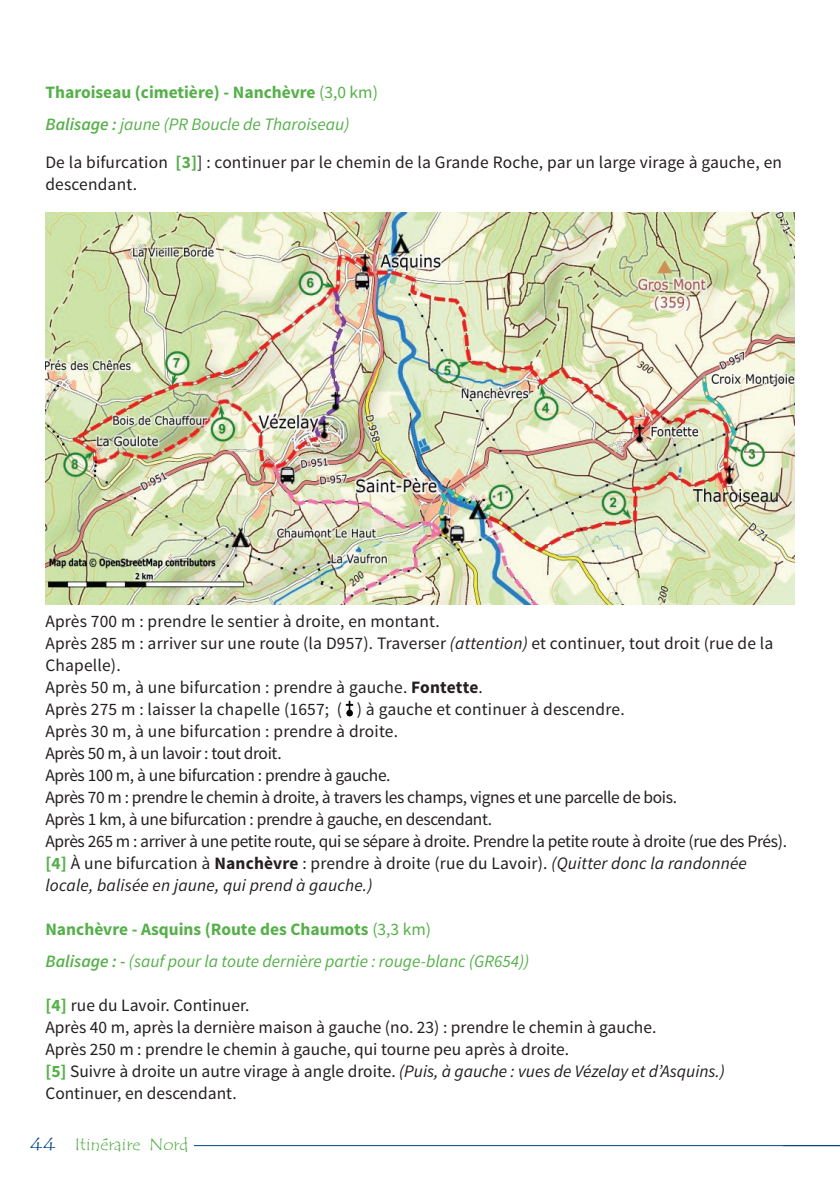
<style>
.page{position:relative;width:840px;height:1191px;background:#fff}
.page>*{position:absolute;margin:0;border:0;box-sizing:border-box;transform-origin:0 0}
.t1{font:17.4px/22px "Source Sans Pro";color:#231f20}
.t2{font:italic 17.4px/32px "Source Sans Pro";color:#56b04a}
.t3{font:700 17.4px/32px "Source Sans Pro";color:#56b04a}
.t4{font:17.4px "Tempus Sans ITC";color:#56b04a}
.s1{font-weight:400}
.s2{font-weight:600;font-style:italic}
.s3{font-weight:400;font-style:italic}
.s4{font-weight:700;color:#56b04a}
.s5{font-style:italic}
.s6{font-weight:700}
.s7{font-weight:700;font-style:normal}
.s8{font-style:normal}
.s9{font-weight:600}
.s10{font-size:18px;color:#014489}
</style>
<div class="page">
<hr style="left:105px;top:1145px;width:734px;height:1px;background:#014489">
<div style="left:75px;top:1134px;width:119px;height:27px;background:#fff"></div>
<img style="left:345px;top:700px;width:9px;height:17px">
<img style="left:45px;top:213px;width:749px;height:391px">
<p class="t3" style="left:45px;top:77px;width:334px">Tharoiseau (cimetière) - Nanchèvre <span class="s1">(3,0 km)<br></span><span class="s2">Balisage :</span> <span class="s3">jaune (PR Boucle de Tharoiseau)</span></p>
<p class="t1" style="left:45px;top:152px;width:737px">De la bifurcation <span class="s4">[3]</span>] : continuer par le chemin de la Grande Roche, par un large virage à gauche, en descendant.</p>
<p class="t1" style="left:45px;top:610px;width:742px">Après 700 m : prendre le sentier à droite, en montant.<br>Après 285 m : arriver sur une route (la D957). Traverser <span class="s5">(attention)</span> et continuer, tout droit (rue de la Chapelle).<br>Après 50 m, à une bifurcation : prendre à gauche. <span class="s6">Fontette</span>.<br>Après 275 m : laisser la chapelle (1657; ( ) à gauche et continuer à descendre.<br>Après 30 m, à une bifurcation : prendre à droite.<br>Après 50 m, à un lavoir : tout droit.<br>Après 100 m, à une bifurcation : prendre à gauche.<br>Après 70 m : prendre le chemin à droite, à travers les champs, vignes et une parcelle de bois.<br>Après 1 km, à une bifurcation : prendre à gauche, en descendant.<br>Après 265 m : arriver à une petite route, qui se sépare à droite. Prendre la petite route à droite (rue des Prés). <span class="s4">[4]</span> À une bifurcation à <span class="s6">Nanchèvre</span> : prendre à droite (rue du Lavoir). <span class="s5">(Quitter donc la randonnée locale, balisée en jaune, qui prend à gauche.)</span></p>
<p class="t2" style="left:45px;top:913px;width:485px"><span class="s7">Nanchèvre - Asquins (Route des Chaumots</span> <span class="s8">(3,3 km)<br></span><span class="s9">Balisage : -</span> (sauf pour la toute dernière partie : rouge-blanc (GR654))</p>
<p class="t1" style="left:45px;top:994px;width:680px"><span class="s4">[4]</span> rue du Lavoir. Continuer.<br>Après 40 m, après la dernière maison à gauche (no. 23) : prendre le chemin à gauche.<br>Après 250 m : prendre le chemin à gauche, qui tourne peu après à droite.<br><span class="s4">[5]</span> Suivre à droite un autre virage à angle droite. <span class="s5">(Puis, à gauche : vues de Vézelay et d’Asquins.)<br></span>Continuer, en descendant.</p>
<p class="t4" style="left:30px;top:1133px;width:160px"><span class="s10">44</span> Itinéraire Nord</p>
</div>
